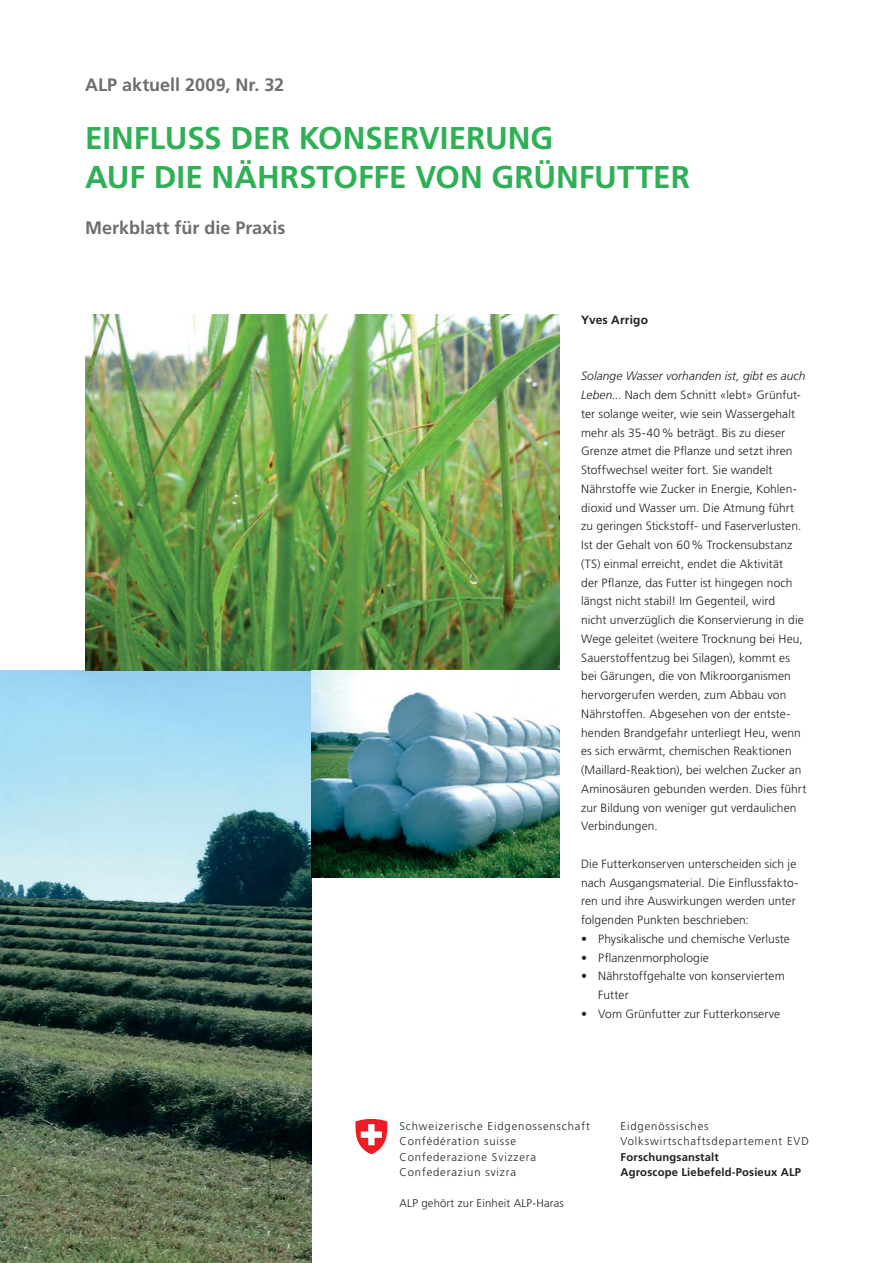
<style>
.page{position:relative;width:893px;height:1263px;background:#fff}
.page>*{position:absolute;margin:0;border:0;box-sizing:border-box;transform-origin:0 0}
.t1{font:700 31.5px/39px "Frutiger";color:#2fb056}
.t2{font:700 18px "Frutiger";color:#6d6e70}
.t3{font:300 12px/18.8px "Frutiger";letter-spacing:.005em;color:#231f20}
.t4{font:700 12px "Frutiger";letter-spacing:.01em;color:#231f20}
.t5{font:300 11.25px/15.5px "Frutiger";letter-spacing:.08em;color:#231f20}
.t6{font:700 11.25px/15.6px "Frutiger";letter-spacing:.015em;color:#231f20}
.t7{font:300 11.25px "Frutiger";letter-spacing:.015em;color:#231f20}
.s1{font-style:italic}
</style>
<div class="page">
<img style="left:0;top:670px;width:312px;height:593px">
<img style="left:85px;top:315px;width:475px;height:356px">
<img style="left:312px;top:670px;width:248px;height:208px">
<svg style="left:355px;top:1119px;width:33px;height:35px"></svg>
<h2 class="t2" style="left:85px;top:77px;width:201px">ALP aktuell 2009, Nr. 32</h2>
<h1 class="t1" style="left:85px;top:121px;width:606px">EINFLUSS DER KONSERVIERUNG<br>AUF DIE NÄHRSTOFFE VON GRÜNFUTTER</h1>
<h2 class="t2" style="left:85px;top:221px;width:202px">Merkblatt für die Praxis</h2>
<p class="t4" style="left:581px;top:315px;width:68px">Yves Arrigo</p>
<p class="t3" style="left:581px;top:368px;width:227px"><span class="s1">Solange Wasser vorhanden ist, gibt es auch Leben</span>... Nach dem Schnitt «lebt» Grünfut&shy;ter solange weiter, wie sein Wassergehalt mehr als 35-40 % beträgt. Bis zu dieser Grenze atmet die Pflanze und setzt ihren Stoffwechsel weiter fort. Sie wandelt Nährstoffe wie Zucker in Energie, Kohlen&shy;dioxid und Wasser um. Die Atmung führt zu geringen Stickstoff- und Faserverlusten.<br>Ist der Gehalt von 60 % Trockensubstanz (TS) einmal erreicht, endet die Aktivität<br>der Pflanze, das Futter ist hingegen noch längst nicht stabil! Im Gegenteil, wird<br>nicht unverzüglich die Konservierung in die Wege geleitet (weitere Trocknung bei Heu, Sauerstoffentzug bei Silagen), kommt es bei Gärungen, die von Mikroorganismen hervorgerufen werden, zum Abbau von Nährstoffen. Abgesehen von der entste&shy;henden Brandgefahr unterliegt Heu, wenn es sich erwärmt, chemischen Reaktionen (Maillard-Reaktion), bei welchen Zucker an Aminosäuren gebunden werden. Dies führt zur Bildung von weniger gut verdaulichen Verbindungen.</p>
<p class="t3" style="left:581px;top:855px;width:219px">Die Futterkonserven unterscheiden sich je nach Ausgangsmaterial. Die Einflussfakto&shy;ren und ihre Auswirkungen werden unter folgenden Punkten beschrieben:</p>
<p class="t3" style="left:581px;top:930px;width:210px">• Physikalische und chemische Verluste</p>
<p class="t3" style="left:581px;top:949px;width:129px">• Pflanzenmorphologie</p>
<p class="t3" style="left:598px;top:968px;width:188px;text-indent:-17px">• Nährstoffgehalte von konserviertem<br>Futter</p>
<p class="t3" style="left:581px;top:1005px;width:200px">• Vom Grünfutter zur Futterkonserve</p>
<p class="t5" style="left:399px;top:1119px;width:192px">Schweizerische Eidgenossenschaft<br>Confédération suisse<br>Confederazione Svizzera<br>Confederaziun svizra</p>
<p class="t7" style="left:399px;top:1199px;width:166px">ALP gehört zur Einheit ALP-Haras</p>
<p class="t5" style="left:621px;top:1119px;width:190px">Eidgenössisches<br>Volkswirtschaftsdepartement EVD</p>
<p class="t6" style="left:621px;top:1150px;width:182px">Forschungsanstalt<br>Agroscope Liebefeld-Posieux ALP</p>
</div>
